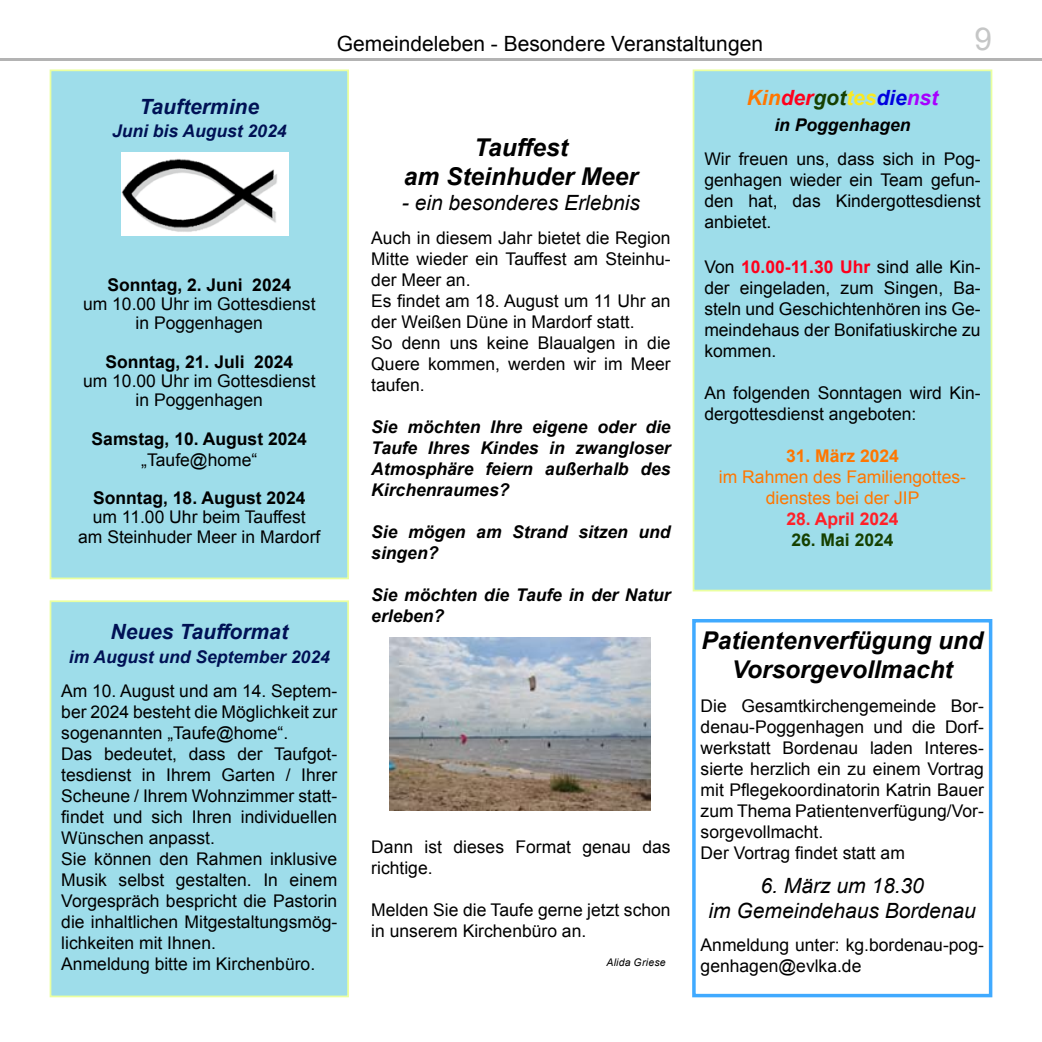
<style>
.page{position:relative;width:1042px;height:1042px;background:#fff}
.page>*{position:absolute;margin:0;border:0;box-sizing:border-box;transform-origin:0 0}
.t1{font:31.5px "Arial";color:#c5c6c6}
.t2{font:italic 700 24.5px/29.4px "Arial";color:#000;text-align:center}
.t3{font:italic 21px/25.2px "Arial";color:#000;text-align:center}
.t4{font:21px "Arial";color:#000}
.t5{font:italic 700 21px "Arial";color:#015}
.t6{font:italic 700 21px "Arial";color:#ff7600}
.t7{font:17.5px/21px "Arial";color:#000}
.t8{font:italic 700 17.5px/21px "Arial";color:#000}
.t9{font:700 17.5px "Arial";color:#000}
.t10{font:17.5px/21px "Arial";color:#ff7600;text-align:center}
.t11{font:italic 700 17.5px "Arial";color:#015}
.t12{font:700 17.5px "Arial";color:#ff2028}
.t13{font:700 17.5px "Arial";color:#ff7600}
.t14{font:700 17.5px "Arial";color:#164000}
.t15{font:italic 10.5px "Arial";letter-spacing:.025em;color:#000}
.s1{color:#ff001c}
.s2{color:#164000}
.s3{color:#fae921}
.s4{color:#0000df}
.s5{color:#a700ff}
.s6{font-weight:700;color:#ff001c}
</style>
<div class="page">
<hr style="left:0;top:58px;width:1042px;height:3px;background:#000">
<div style="left:50px;top:70px;width:298px;height:508px;background:#9eddea"></div>
<div style="left:50px;top:69px;width:299px;height:510px;border:2px solid #eaff9f"></div>
<div style="left:50px;top:601px;width:298px;height:395px;background:#9eddea"></div>
<div style="left:50px;top:600px;width:299px;height:397px;border:2px solid #eaff9f"></div>
<div style="left:693px;top:70px;width:298px;height:520px;background:#9eddea"></div>
<div style="left:693px;top:69px;width:299px;height:522px;border:2px solid #eaff9f"></div>
<img style="left:389px;top:637px;width:261px;height:173px">
<div style="left:692px;top:619px;width:300px;height:378px;border:4px solid #40aaff"></div>
<img style="left:122px;top:153px;width:167px;height:82px">
<p class="t4" style="left:337px;top:29px;width:428px">Gemeindeleben - Besondere Veranstaltungen</p>
<h1 class="t1" style="left:974px;top:17px;width:19px">9</h1>
<p class="t5" style="left:140px;top:92px;width:121px">Tauftermine</p>
<p class="t11" style="left:112px;top:119px;width:176px">Juni bis August 2024</p>
<p class="t9" style="left:107px;top:272px;width:185px">Sonntag, 2. Juni 2024</p>
<p class="t7" style="left:83px;top:294px;width:234px;line-height:19.2px;text-align:center">um 10.00 Uhr im Gottesdienst in Poggenhagen</p>
<p class="t9" style="left:105px;top:349px;width:189px">Sonntag, 21. Juli 2024</p>
<p class="t7" style="left:83px;top:371px;width:234px;line-height:19.2px;text-align:center">um 10.00 Uhr im Gottesdienst in Poggenhagen</p>
<p class="t9" style="left:92px;top:426px;width:217px">Samstag, 10. August 2024</p>
<p class="t7" style="left:141px;top:449px;width:117px">„Taufe@home“</p>
<p class="t9" style="left:93px;top:486px;width:214px">Sonntag, 18. August 2024</p>
<p class="t7" style="left:78px;top:507px;width:244px;line-height:19.2px;text-align:center">um 11.00 Uhr beim Tauffest<br>am Steinhuder Meer in Mardorf</p>
<p class="t5" style="left:111px;top:617px;width:179px">Neues Taufformat</p>
<p class="t11" style="left:69px;top:645px;width:262px">im August und September 2024</p>
<p class="t7" style="left:61px;top:680px;width:277px">Am 10. August und am 14. Septem&shy;ber 2024 besteht die Möglichkeit zur sogenannten „Taufe@home“.<br>Das bedeutet, dass der Taufgot&shy;tesdienst in Ihrem Garten / Ihrer<br>Scheune / Ihrem Wohnzimmer statt&shy;findet und sich Ihren individuellen<br>Wünschen anpasst.<br>Sie können den Rahmen inklusive<br>Musik selbst gestalten. In einem<br>Vorgespräch bespricht die Pastorin die inhaltlichen Mitgestaltungsmög&shy;lichkeiten mit Ihnen.<br>Anmeldung bitte im Kirchenbüro.</p>
<h2 class="t2" style="left:404px;top:133px;width:236px">Tauffest<br>am Steinhuder Meer</h2>
<p class="t3" style="left:402px;top:191px;width:240px">- ein besonderes Erlebnis</p>
<p class="t7" style="left:371px;top:227px;width:301px">Auch in diesem Jahr bietet die Region<br>Mitte wieder ein Tauffest am Steinhu&shy;der Meer an.<br>Es findet am 18. August um 11 Uhr an der Weißen Düne in Mardorf statt.<br>So denn uns keine Blaualgen in die<br>Quere kommen, werden wir im Meer taufen.</p>
<p class="t8" style="left:371px;top:416px;width:301px;text-align:justify">Sie möchten Ihre eigene oder die Taufe Ihres Kindes in zwangloser Atmosphäre feiern außerhalb des Kirchenraumes?</p>
<p class="t8" style="left:371px;top:521px;width:301px">Sie mögen am Strand sitzen und singen?</p>
<p class="t8" style="left:371px;top:584px;width:301px">Sie möchten die Taufe in der Natur erleben?</p>
<p class="t7" style="left:371px;top:836px;width:301px">Dann ist dieses Format genau das richtige.</p>
<p class="t7" style="left:371px;top:899px;width:301px">Melden Sie die Taufe gerne jetzt schon in unserem Kirchenbüro an.</p>
<p class="t15" style="left:606px;top:956px;width:61px">Alida Griese</p>
<p class="t6" style="left:747px;top:84px;width:193px">Kin<span class="s1">der</span><span class="s2">got</span><span class="s3">tes</span><span class="s4">die</span><span class="s5">nst</span></p>
<p class="t8" style="left:774px;top:115px;width:138px">in Poggenhagen</p>
<p class="t7" style="left:704px;top:148px;width:278px;text-align:justify">Wir freuen uns, dass sich in Pog&shy;genhagen wieder ein Team gefun&shy;den hat, das Kindergottesdienst anbietet.</p>
<p class="t7" style="left:704px;top:256px;width:278px;text-align:justify">Von <span class="s6">10.00-11.30 Uhr</span> sind alle Kin&shy;der eingeladen, zum Singen, Ba&shy;steln und Geschichtenhören ins Ge&shy;meindehaus der Bonifatiuskirche zu kommen.</p>
<p class="t7" style="left:704px;top:382px;width:278px">An folgenden Sonntagen wird Kin&shy;dergottesdienst angeboten:</p>
<p class="t13" style="left:786px;top:444px;width:114px">31. März 2024</p>
<p class="t10" style="left:719px;top:466px;width:249px">im Rahmen des Familiengottes&shy;dienstes bei der JIP</p>
<p class="t12" style="left:786px;top:507px;width:114px">28. April 2024</p>
<p class="t14" style="left:791px;top:528px;width:104px">26. Mai 2024</p>
<h2 class="t2" style="left:701px;top:626px;width:283px">Patientenverfügung und<br>Vorsorgevollmacht</h2>
<p class="t7" style="left:700px;top:695px;width:285px">Die Gesamtkirchengemeinde Bor&shy;denau-Poggenhagen und die Dorf&shy;werkstatt Bordenau laden Interes&shy;sierte herzlich ein zu einem Vortrag mit Pflegekoordinatorin Katrin Bauer zum Thema Patientenverfügung/Vor&shy;sorgevollmacht.<br>Der Vortrag findet statt am</p>
<p class="t3" style="left:708px;top:873px;width:269px">6. März um 18.30<br>im Gemeindehaus Bordenau</p>
<p class="t7" style="left:700px;top:934px;width:285px">Anmeldung unter: kg.bordenau-pog&shy;genhagen@evlka.de</p>
</div>
